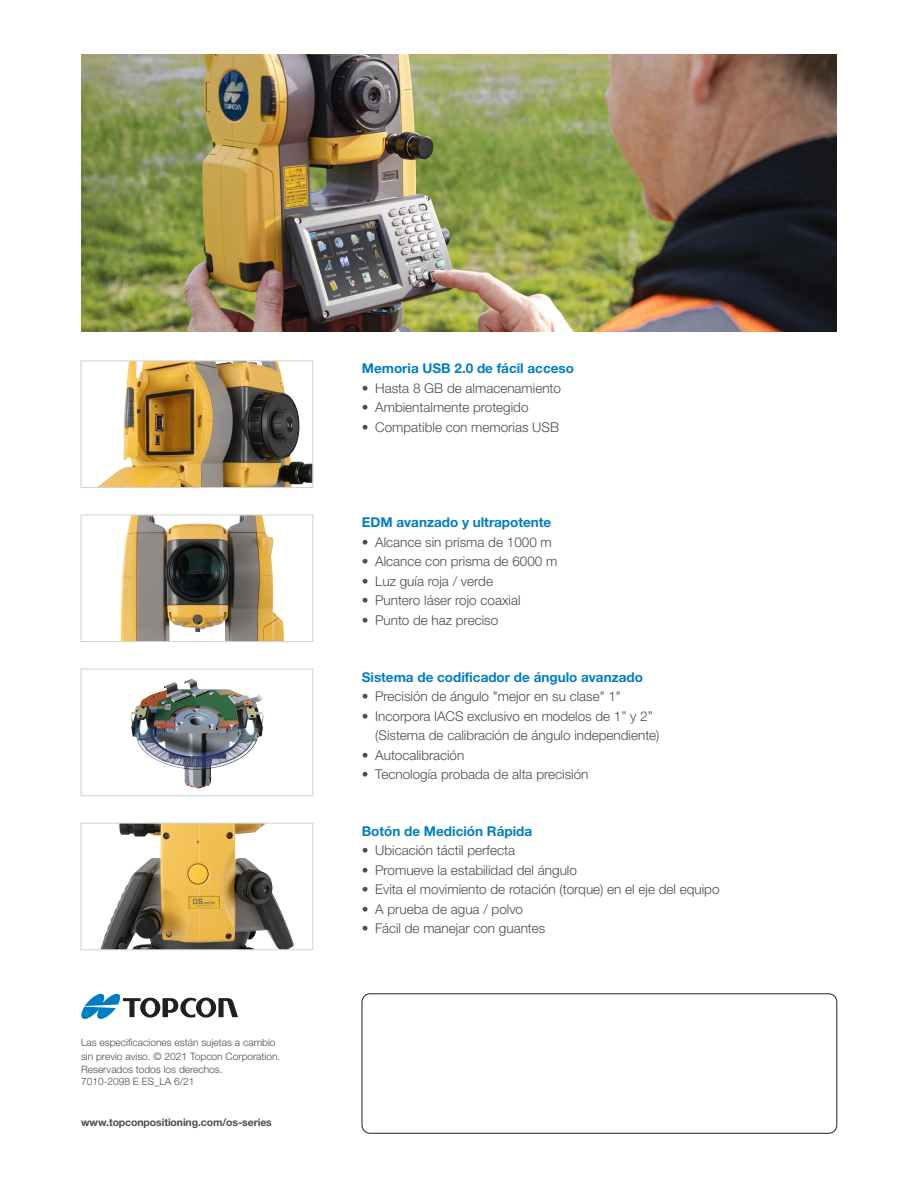
<style>
.page{position:relative;width:918px;height:1188px;background:#fff}
.page>*{position:absolute;margin:0;border:0;box-sizing:border-box;transform-origin:0 0}
.t1{font:300 13.5px/19.5px "Helvetica Neue LTW1 G";color:#4b4c4d}
.t2{font:700 13.5px "Helvetica Neue LTW1 G";color:#007ec5}
.t3{font:700 10.5px "Helvetica Neue LTW1 G";letter-spacing:-.01em;color:#4b4c4d}
.t4{font:300 10.2px/13.2px "Helvetica Neue LTW1 G";color:#4b4c4d}
</style>
<div class="page">
<div style="left:362px;top:994px;width:475px;height:139px;border:1px solid #231f20;border-radius:8px"></div>
<svg style="left:81px;top:994px;width:157px;height:25px"></svg>
<img style="left:99px;top:363px;width:212px;height:123px">
<div style="left:81px;top:361px;width:232px;height:127px;border:1px solid #d1d2d4"></div>
<img style="left:121px;top:517px;width:163px;height:123px">
<div style="left:81px;top:515px;width:232px;height:127px;border:1px solid #d1d2d4"></div>
<svg style="left:161px;top:825px;width:133px;height:123px"></svg>
<img style="left:101px;top:825px;width:60px;height:123px">
<div style="left:81px;top:823px;width:232px;height:127px;border:1px solid #d1d2d4"></div>
<img style="left:130px;top:679px;width:134px;height:110px">
<div style="left:81px;top:669px;width:232px;height:127px;border:1px solid #d1d2d4"></div>
<img style="left:81px;top:54px;width:756px;height:277px">
<p class="t4" style="left:81px;top:1036px;width:201px">Las especificaciones están sujetas a cambio sin previo aviso. © 2021 Topcon Corporation.<br>Reservados todos los derechos.</p>
<p class="t4" style="left:81px;top:1075px;width:115px">7010-2098 E ES_LA 6/21</p>
<p class="t3" style="left:81px;top:1116px;width:192px">www.topconpositioning.com/os-series</p>
<p class="t2" style="left:362px;top:360px;width:214px">Memoria USB 2.0 de fácil acceso</p>
<p class="t1" style="left:362px;top:378px;width:201px">• Hasta 8 GB de almacenamiento</p>
<p class="t1" style="left:362px;top:398px;width:168px">• Ambientalmente protegido</p>
<p class="t1" style="left:362px;top:417px;width:199px">• Compatible con memorias USB</p>
<p class="t2" style="left:362px;top:514px;width:191px">EDM avanzado y ultrapotente</p>
<p class="t1" style="left:362px;top:532px;width:192px">• Alcance sin prisma de 1000 m</p>
<p class="t1" style="left:362px;top:552px;width:197px">• Alcance con prisma de 6000 m</p>
<p class="t1" style="left:362px;top:571px;width:133px">• Luz guía roja / verde</p>
<p class="t1" style="left:362px;top:591px;width:160px">• Puntero láser rojo coaxial</p>
<p class="t1" style="left:362px;top:610px;width:138px">• Punto de haz preciso</p>
<p class="t2" style="left:362px;top:668px;width:283px">Sistema de codificador de ángulo avanzado</p>
<p class="t1" style="left:362px;top:686px;width:261px">• Precisión de ángulo "mejor en su clase" 1"</p>
<p class="t1" style="left:375px;top:706px;width:286px;text-indent:-14px">• Incorpora IACS exclusivo en modelos de 1” y 2” (Sistema de calibración de ángulo independiente)</p>
<p class="t1" style="left:362px;top:745px;width:104px">• Autocalibración</p>
<p class="t1" style="left:362px;top:764px;width:228px">• Tecnología probada de alta precisión</p>
<p class="t2" style="left:362px;top:822px;width:172px">Botón de Medición Rápida</p>
<p class="t1" style="left:362px;top:840px;width:155px">• Ubicación táctil perfecta</p>
<p class="t1" style="left:362px;top:860px;width:217px">• Promueve la estabilidad del ángulo</p>
<p class="t1" style="left:362px;top:879px;width:359px">• Evita el movimiento de rotación (torque) en el eje del equipo</p>
<p class="t1" style="left:362px;top:899px;width:163px">• A prueba de agua / polvo</p>
<p class="t1" style="left:362px;top:918px;width:185px">• Fácil de manejar con guantes</p>
</div>
